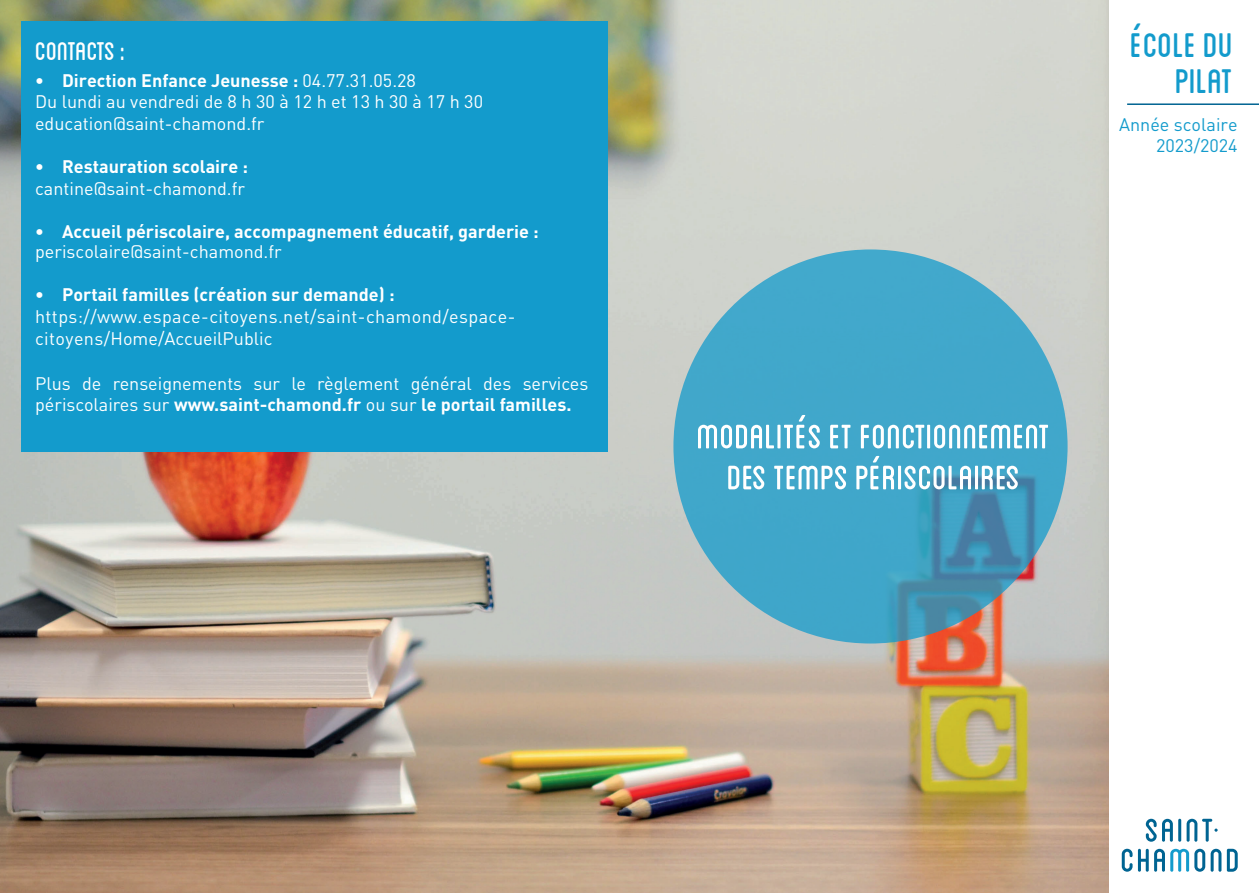
<style>
.page{position:relative;width:1259px;height:893px;background:#fff}
.page>*{position:absolute;margin:0;border:0;box-sizing:border-box;transform-origin:0 0}
.t1{font:48px/36px "Blanch Caps";color:#139bcc;text-align:right}
.t2{font:36px "Blanch Caps";letter-spacing:-.03em;color:#fff}
.t3{font:18px/21.5px "DIN Pro";color:#fff}
.t4{font:700 18px "DIN Pro";color:#fff}
.t5{font:18px/21.8px "DIN Pro";letter-spacing:.02em;color:#fff}
.t6{font:18px/20.7px "DIN Pro";color:#139bcc;text-align:right}
.s1{font-weight:700}
</style>
<div class="page">
<img style="left:0;top:0;width:1108px;height:893px">
<div style="left:21px;top:21px;width:587px;height:431px;background:#139bcc"></div>
<svg style="left:1145px;top:819px;width:11px;height:23px"></svg>
<svg style="left:1162px;top:819px;width:55px;height:23px"></svg>
<svg style="left:1121px;top:849px;width:11px;height:23px"></svg>
<svg style="left:1138px;top:849px;width:10px;height:23px"></svg>
<svg style="left:1154px;top:849px;width:83px;height:23px"></svg>
<svg style="left:673px;top:249px;width:394px;height:394px;background:#41a3c6"></svg>
<svg style="left:728px;top:456px;width:289px;height:33px"></svg>
<svg style="left:698px;top:415px;width:350px;height:33px"></svg>
<hr style="left:1127px;top:103px;width:132px;height:2px;background:#006492">
<h2 class="t2" style="left:35px;top:35px;width:92px">Contacts :</h2>
<p class="t3" style="left:35px;top:69px;width:449px"><span class="s1">• Direction Enfance Jeunesse :</span> 04.77.31.05.28<br>Du lundi au vendredi de 8 h 30 à 12 h et 13 h 30 à 17 h 30 education@saint-chamond.fr</p>
<p class="t4" style="left:35px;top:152px;width:214px">• Restauration scolaire :</p>
<p class="t3" style="left:35px;top:177px;width:211px">cantine@saint-chamond.fr</p>
<p class="t4" style="left:35px;top:216px;width:505px">• Accueil périscolaire, accompagnement éducatif, garderie :</p>
<p class="t3" style="left:35px;top:240px;width:248px">periscolaire@saint-chamond.fr</p>
<p class="t4" style="left:35px;top:280px;width:361px">• Portail familles (création sur demande) :</p>
<p class="t5" style="left:35px;top:305px;width:482px">https://www.espace-citoyens.net/saint-chamond/espace&shy;citoyens/Home/AccueilPublic</p>
<p class="t3" style="left:35px;top:371px;width:555px">Plus de renseignements sur le règlement général des services périscolaires sur <span class="s1">www.saint-chamond.fr</span> ou sur <span class="s1">le portail familles.</span></p>
<h1 class="t1" style="left:1130px;top:25px;width:105px">école du pilat</h1>
<p class="t6" style="left:1119px;top:114px;width:120px">Année scolaire<br>2023/2024</p>
</div>
